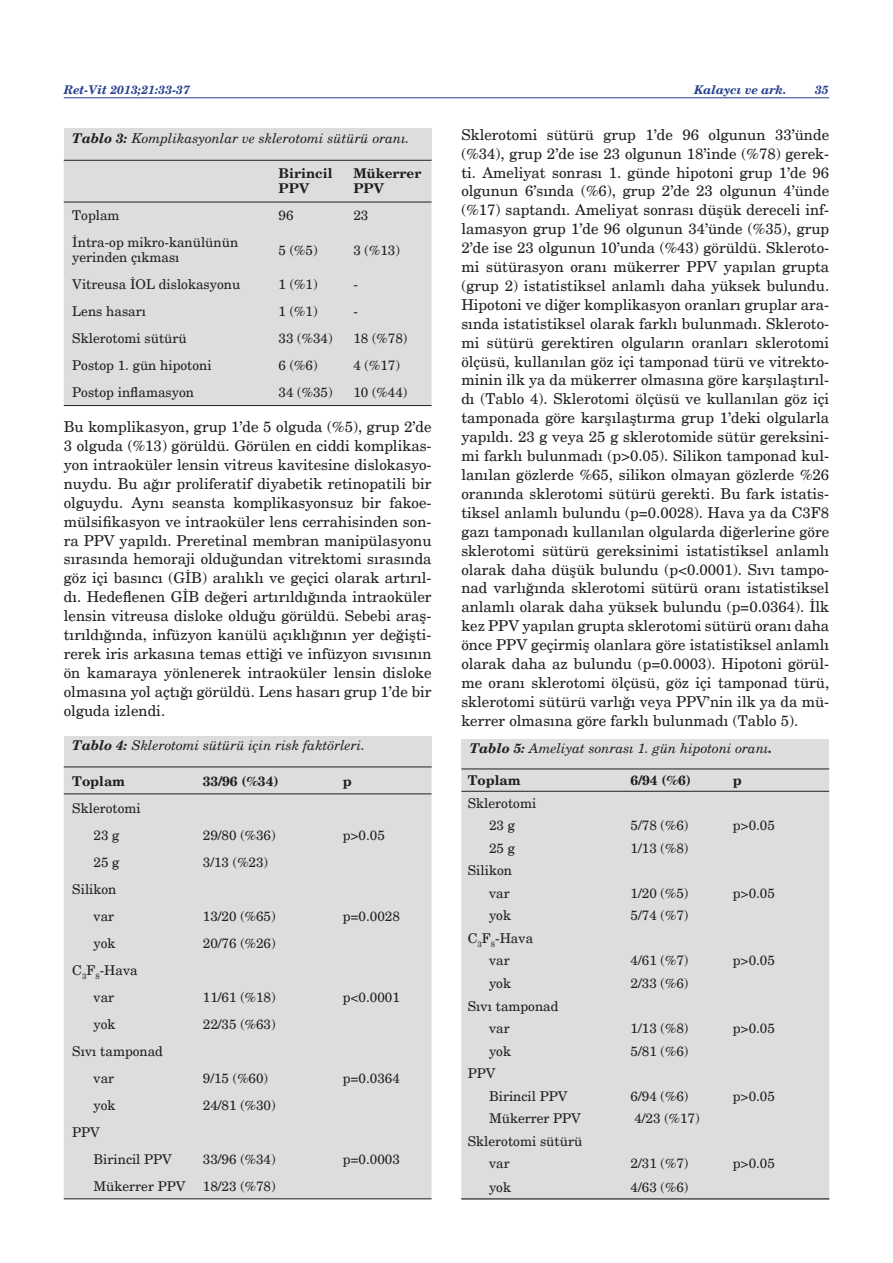
<style>
.page{position:relative;width:893px;height:1263px;background:#fff}
.page>*{position:absolute;margin:0;border:0;box-sizing:border-box;transform-origin:0 0}
.t1{font:15px/18.9px "New Century Schlbk";color:#231f20;text-align:justify}
.t2{font:13.5px/22.5px "New Century Schlbk";color:#231f20}
.t3{font:italic 13.5px "New Century Schlbk";color:#231f20}
.t4{font:700 13.5px/15px "New Century Schlbk";color:#231f20}
.t5{font:italic 700 12px "New Century Schlbk";color:#253f8e}
.s1{font-weight:700}
</style>
<div class="page">
<hr style="left:64px;top:97px;width:765px;height:1px;background:#253f8e">
<div style="left:64px;top:161px;width:368px;height:244px;background:#dcdddf"></div>
<div style="left:64px;top:129px;width:368px;height:31px;background:#dcdddf"></div>
<hr style="left:64px;top:160px;width:368px;height:1px;background:#231f20">
<hr style="left:64px;top:202px;width:368px;height:1px;background:#231f20">
<hr style="left:64px;top:405px;width:368px;height:1px;background:#231f20">
<div style="left:64px;top:767px;width:368px;height:431px;background:#dcdddf"></div>
<div style="left:64px;top:736px;width:368px;height:31px;background:#dcdddf"></div>
<hr style="left:64px;top:766px;width:368px;height:1px;background:#231f20">
<hr style="left:64px;top:793px;width:368px;height:1px;background:#231f20">
<hr style="left:64px;top:1198px;width:368px;height:1px;background:#231f20">
<div style="left:461px;top:769px;width:368px;height:429px;background:#dcdddf"></div>
<div style="left:461px;top:739px;width:368px;height:29px;background:#dcdddf"></div>
<hr style="left:461px;top:768px;width:368px;height:1px;background:#231f20">
<hr style="left:461px;top:791px;width:368px;height:1px;background:#231f20">
<hr style="left:461px;top:1198px;width:368px;height:1px;background:#231f20">
<p class="t5" style="left:64px;top:82px;width:128px">Ret-Vit 2013;21:33-37</p>
<p class="t5" style="left:694px;top:82px;width:94px">Kalaycı ve ark.</p>
<p class="t5" style="left:815px;top:82px;width:15px">35</p>
<p class="t3" style="left:72px;top:130px;width:339px"><span class="s1">Tablo 3:</span> Komplikasyonlar ve sklerotomi sütürü oranı.</p>
<p class="t4" style="left:279px;top:166px;width:55px">Birincil<br>PPV</p>
<p class="t4" style="left:353px;top:166px;width:70px">Mükerrer<br>PPV</p>
<p class="t2" style="left:72px;top:204px;width:49px">Toplam</p>
<p class="t2" style="left:279px;top:204px;width:17px">96</p>
<p class="t2" style="left:353px;top:204px;width:17px">23</p>
<p class="t2" style="left:72px;top:235px;width:167px;line-height:15px">İntra-op mikro-kanülünün yerinden çıkması</p>
<p class="t2" style="left:279px;top:239px;width:41px">5 (%5)</p>
<p class="t2" style="left:353px;top:239px;width:48px">3 (%13)</p>
<p class="t2" style="left:72px;top:273px;width:170px">Vitreusa İOL dislokasyonu</p>
<p class="t2" style="left:279px;top:273px;width:41px">1 (%1)</p>
<p class="t2" style="left:353px;top:273px;width:6px">-</p>
<p class="t2" style="left:72px;top:300px;width:75px">Lens hasarı</p>
<p class="t2" style="left:279px;top:300px;width:41px">1 (%1)</p>
<p class="t2" style="left:353px;top:300px;width:6px">-</p>
<p class="t2" style="left:72px;top:327px;width:116px">Sklerotomi sütürü</p>
<p class="t2" style="left:279px;top:327px;width:56px">33 (%34)</p>
<p class="t2" style="left:353px;top:327px;width:56px">18 (%78)</p>
<p class="t2" style="left:72px;top:354px;width:141px">Postop 1. gün hipotoni</p>
<p class="t2" style="left:279px;top:354px;width:41px">6 (%6)</p>
<p class="t2" style="left:353px;top:354px;width:48px">4 (%17)</p>
<p class="t2" style="left:72px;top:381px;width:123px">Postop inflamasyon</p>
<p class="t2" style="left:279px;top:381px;width:56px">34 (%35)</p>
<p class="t2" style="left:353px;top:381px;width:56px">10 (%44)</p>
<p class="t1" style="left:64px;top:417px;width:369px">Bu komplikasyon, grup 1’de 5 olguda (%5), grup 2’de 3 olguda (%13) görüldü. Görülen en ciddi komplikas&shy;yon intraoküler lensin vitreus kavitesine dislokasyo&shy;nuydu. Bu ağır proliferatif diyabetik retinopatili bir olguydu. Aynı seansta komplikasyonsuz bir fakoe&shy;mülsifikasyon ve intraoküler lens cerrahisinden son&shy;ra PPV yapıldı. Preretinal membran manipülasyonu sırasında hemoraji olduğundan vitrektomi sırasında göz içi basıncı (GİB) aralıklı ve geçici olarak artırıl&shy;dı. Hedeflenen GİB değeri artırıldığında intraoküler lensin vitreusa disloke olduğu görüldü. Sebebi araş&shy;tırıldığında, infüzyon kanülü açıklığının yer değişti&shy;rerek iris arkasına temas ettiği ve infüzyon sıvısının ön kamaraya yönlenerek intraoküler lensin disloke olmasına yol açtığı görüldü. Lens hasarı grup 1’de bir olguda izlendi.</p>
<p class="t3" style="left:72px;top:737px;width:294px"><span class="s1">Tablo 4:</span> Sklerotomi sütürü için risk faktörleri.</p>
<p class="t4" style="left:72px;top:774px;width:55px">Toplam</p>
<p class="t4" style="left:203px;top:774px;width:77px">33/96 (%34)</p>
<p class="t4" style="left:343px;top:774px;width:11px">p</p>
<p class="t2" style="left:72px;top:794px;width:70px;line-height:27px;text-align:center">Sklerotomi<br>23 g</p>
<p class="t2" style="left:203px;top:824px;width:74px">29/80 (%36)</p>
<p class="t2" style="left:343px;top:824px;width:44px">p&gt;0.05</p>
<p class="t2" style="left:94px;top:851px;width:28px">25 g</p>
<p class="t2" style="left:203px;top:851px;width:67px">3/13 (%23)</p>
<p class="t2" style="left:72px;top:875px;width:46px;line-height:27px;text-align:right">Silikon var</p>
<p class="t2" style="left:203px;top:905px;width:74px">13/20 (%65)</p>
<p class="t2" style="left:343px;top:905px;width:59px">p=0.0028</p>
<p class="t2" style="left:94px;top:932px;width:24px">yok</p>
<p class="t2" style="left:203px;top:932px;width:74px">20/76 (%26)</p>
<p class="t2" style="left:72px;top:956px;width:67px;line-height:27px;text-align:center">C<sub>3</sub>F<sub>8</sub>-Hava var</p>
<p class="t2" style="left:203px;top:986px;width:74px">11/61 (%18)</p>
<p class="t2" style="left:343px;top:986px;width:59px">p&lt;0.0001</p>
<p class="t2" style="left:94px;top:1013px;width:24px">yok</p>
<p class="t2" style="left:203px;top:1013px;width:74px">22/35 (%63)</p>
<p class="t2" style="left:94px;top:1037px;width:71px;line-height:27px;text-indent:-21px">Sıvı tamponad var</p>
<p class="t2" style="left:203px;top:1067px;width:67px">9/15 (%60)</p>
<p class="t2" style="left:343px;top:1067px;width:59px">p=0.0364</p>
<p class="t2" style="left:94px;top:1094px;width:24px">yok</p>
<p class="t2" style="left:203px;top:1094px;width:74px">24/81 (%30)</p>
<p class="t2" style="left:94px;top:1118px;width:80px;line-height:27px;text-indent:-21px">PPV<br>Birincil PPV</p>
<p class="t2" style="left:203px;top:1148px;width:74px">33/96 (%34)</p>
<p class="t2" style="left:343px;top:1148px;width:59px">p=0.0003</p>
<p class="t2" style="left:94px;top:1175px;width:93px">Mükerrer PPV</p>
<p class="t2" style="left:203px;top:1175px;width:74px">18/23 (%78)</p>
<p class="t1" style="left:461px;top:125px;width:369px">Sklerotomi sütürü grup 1’de 96 olgunun 33’ünde (%34), grup 2’de ise 23 olgunun 18’inde (%78) gerek&shy;ti. Ameliyat sonrası 1. günde hipotoni grup 1’de 96 olgunun 6’sında (%6), grup 2’de 23 olgunun 4’ünde (%17) saptandı. Ameliyat sonrası düşük dereceli inf&shy;lamasyon grup 1’de 96 olgunun 34’ünde (%35), grup 2’de ise 23 olgunun 10’unda (%43) görüldü. Skleroto&shy;mi sütürasyon oranı mükerrer PPV yapılan grupta (grup 2) istatistiksel anlamlı daha yüksek bulundu.<br>Hipotoni ve diğer komplikasyon oranları gruplar ara&shy;sında istatistiksel olarak farklı bulunmadı. Skleroto&shy;mi sütürü gerektiren olguların oranları sklerotomi ölçüsü, kullanılan göz içi tamponad türü ve vitrekto&shy;minin ilk ya da mükerrer olmasına göre karşılaştırıl&shy;dı (Tablo 4). Sklerotomi ölçüsü ve kullanılan göz içi tamponada göre karşılaştırma grup 1’deki olgularla yapıldı. 23 g veya 25 g sklerotomide sütür gereksini&shy;mi farklı bulunmadı (p&gt;0.05). Silikon tamponad kul&shy;lanılan gözlerde %65, silikon olmayan gözlerde %26 oranında sklerotomi sütürü gerekti. Bu fark istatis&shy;tiksel anlamlı bulundu (p=0.0028). Hava ya da C3F8 gazı tamponadı kullanılan olgularda diğerlerine göre sklerotomi sütürü gereksinimi istatistiksel anlamlı olarak daha düşük bulundu (p&lt;0.0001). Sıvı tampo&shy;nad varlığında sklerotomi sütürü oranı istatistiksel anlamlı olarak daha yüksek bulundu (p=0.0364). İlk kez PPV yapılan grupta sklerotomi sütürü oranı daha önce PPV geçirmiş olanlara göre istatistiksel anlamlı olarak daha az bulundu (p=0.0003). Hipotoni görül&shy;me oranı sklerotomi ölçüsü, göz içi tamponad türü, sklerotomi sütürü varlığı veya PPV’nin ilk ya da mü&shy;kerrer olmasına göre farklı bulunmadı (Tablo 5).</p>
<p class="t3" style="left:470px;top:740px;width:304px"><span class="s1">Tablo 5:</span> Ameliyat sonrası 1. gün hipotoni oranı<span class="s1">.</span></p>
<p class="t4" style="left:468px;top:773px;width:55px">Toplam</p>
<p class="t4" style="left:631px;top:773px;width:62px">6/94 (%6)</p>
<p class="t4" style="left:733px;top:773px;width:11px">p</p>
<p class="t2" style="left:468px;top:792px;width:70px;text-align:center">Sklerotomi<br>23 g</p>
<p class="t2" style="left:631px;top:814px;width:59px">5/78 (%6)</p>
<p class="t2" style="left:733px;top:814px;width:44px">p&gt;0.05</p>
<p class="t2" style="left:489px;top:837px;width:28px">25 g</p>
<p class="t2" style="left:631px;top:837px;width:59px">1/13 (%8)</p>
<p class="t2" style="left:468px;top:859px;width:46px;text-align:right">Silikon var</p>
<p class="t2" style="left:631px;top:882px;width:59px">1/20 (%5)</p>
<p class="t2" style="left:733px;top:882px;width:44px">p&gt;0.05</p>
<p class="t2" style="left:489px;top:904px;width:24px">yok</p>
<p class="t2" style="left:631px;top:904px;width:59px">5/74 (%7)</p>
<p class="t2" style="left:468px;top:927px;width:67px;text-align:center">C<sub>3</sub>F<sub>8</sub>-Hava var</p>
<p class="t2" style="left:631px;top:949px;width:59px">4/61 (%7)</p>
<p class="t2" style="left:733px;top:949px;width:44px">p&gt;0.05</p>
<p class="t2" style="left:489px;top:972px;width:24px">yok</p>
<p class="t2" style="left:631px;top:972px;width:59px">2/33 (%6)</p>
<p class="t2" style="left:489px;top:994px;width:71px;text-indent:-21px">Sıvı tamponad var</p>
<p class="t2" style="left:631px;top:1017px;width:59px">1/13 (%8)</p>
<p class="t2" style="left:733px;top:1017px;width:44px">p&gt;0.05</p>
<p class="t2" style="left:489px;top:1040px;width:24px">yok</p>
<p class="t2" style="left:631px;top:1040px;width:59px">5/81 (%6)</p>
<p class="t2" style="left:489px;top:1062px;width:80px;text-indent:-21px">PPV<br>Birincil PPV</p>
<p class="t2" style="left:631px;top:1085px;width:59px">6/94 (%6)</p>
<p class="t2" style="left:733px;top:1085px;width:44px">p&gt;0.05</p>
<p class="t2" style="left:489px;top:1107px;width:93px">Mükerrer PPV</p>
<p class="t2" style="left:634px;top:1107px;width:67px">4/23 (%17)</p>
<p class="t2" style="left:489px;top:1130px;width:95px;text-indent:-21px">Sklerotomi sütürü var</p>
<p class="t2" style="left:631px;top:1152px;width:59px">2/31 (%7)</p>
<p class="t2" style="left:733px;top:1152px;width:44px">p&gt;0.05</p>
<p class="t2" style="left:489px;top:1176px;width:24px">yok</p>
<p class="t2" style="left:631px;top:1176px;width:59px">4/63 (%6)</p>
</div>
